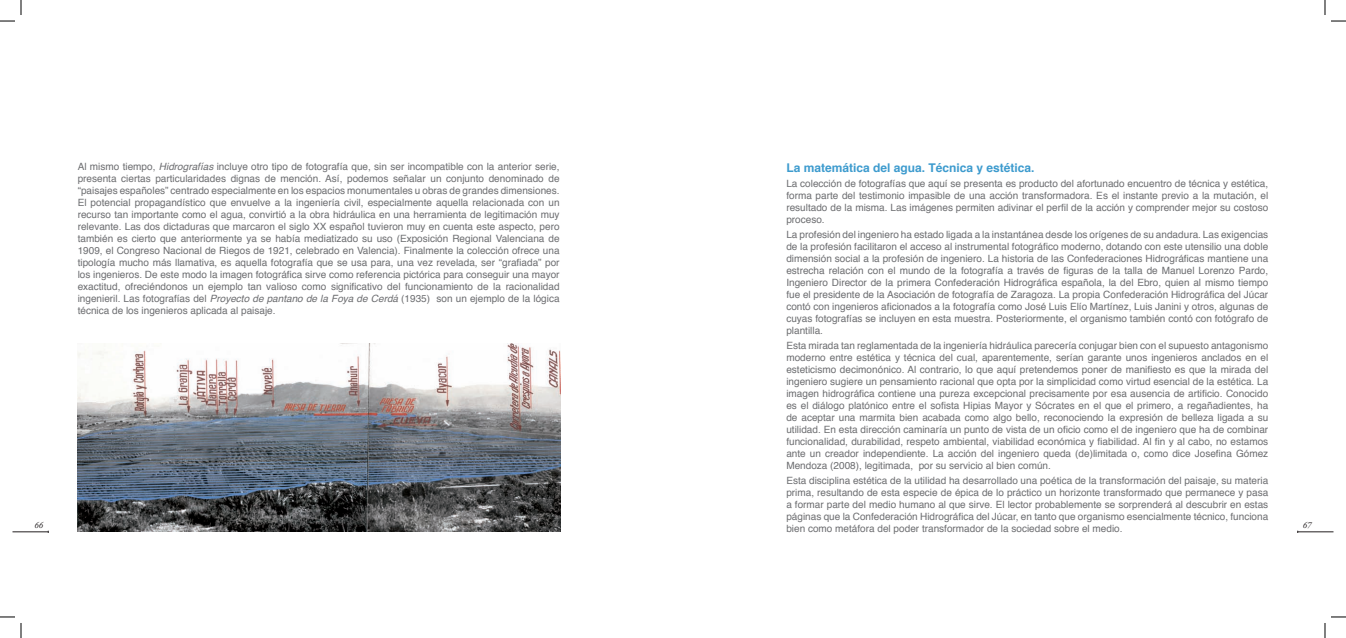
<style>
.page{position:relative;width:1346px;height:638px;background:#fff}
.page>*{position:absolute;margin:0;border:0;box-sizing:border-box;transform-origin:0 0}
.Título{font:700 12px "Helvetica";color:#3d9bce}
.Texto{font:10px/12px "Helvetica";color:#6c6d70;text-align:justify}
.t1{font:italic 9px "Garamond Premr Pro";color:#231f20}
.s1{font-style:italic}
</style>
<div class="page">
<hr style="left:12px;top:531px;width:36px;height:1px;background:#231f20">
<hr style="left:1298px;top:531px;width:35px;height:1px;background:#231f20">
<img style="left:78px;top:343px;width:482px;height:188px">
<svg style="left:0;top:0;width:22px;height:22px"></svg>
<svg style="left:0;top:616px;width:22px;height:21px"></svg>
<svg style="left:1324px;top:0;width:22px;height:22px"></svg>
<svg style="left:1324px;top:616px;width:22px;height:21px"></svg>
<p class="Texto" style="left:78px;top:160px;width:483px">Al mismo tiempo, <span class="s1">Hidrografías</span> incluye otro tipo de fotografía que, sin ser incompatible con la anterior serie, presenta ciertas particularidades dignas de mención. Así, podemos señalar un conjunto denominado de “paisajes españoles” centrado especialmente en los espacios monumentales u obras de grandes dimensiones.<br>El potencial propagandístico que envuelve a la ingeniería civil, especialmente aquella relacionada con un recurso tan importante como el agua, convirtió a la obra hidráulica en una herramienta de legitimación muy relevante. Las dos dictaduras que marcaron el siglo XX español tuvieron muy en cuenta este aspecto, pero también es cierto que anteriormente ya se había mediatizado su uso (Exposición Regional Valenciana de 1909, el Congreso Nacional de Riegos de 1921, celebrado en Valencia). Finalmente la colección ofrece una tipología mucho más llamativa, es aquella fotografía que se usa para, una vez revelada, ser “grafiada” por los ingenieros. De este modo la imagen fotográfica sirve como referencia pictórica para conseguir una mayor exactitud, ofreciéndonos un ejemplo tan valioso como significativo del funcionamiento de la racionalidad ingenieril. Las fotografías del <span class="s1">Proyecto de pantano de la Foya de Cerdá</span> (1935) son un ejemplo de la lógica técnica de los ingenieros aplicada al paisaje.</p>
<p class="Título" style="left:786px;top:157px;width:250px">La matemática del agua. Técnica y estética.</p>
<p class="Texto" style="left:786px;top:177px;width:483px">La colección de fotografías que aquí se presenta es producto del afortunado encuentro de técnica y estética, forma parte del testimonio impasible de una acción transformadora. Es el instante previo a la mutación, el resultado de la misma. Las imágenes permiten adivinar el perfil de la acción y comprender mejor su costoso proceso.</p>
<p class="Texto" style="left:786px;top:228px;width:483px">La profesión del ingeniero ha estado ligada a la instantánea desde los orígenes de su andadura. Las exigencias de la profesión facilitaron el acceso al instrumental fotográfico moderno, dotando con este utensilio una doble dimensión social a la profesión de ingeniero. La historia de las Confederaciones Hidrográficas mantiene una estrecha relación con el mundo de la fotografía a través de figuras de la talla de Manuel Lorenzo Pardo, Ingeniero Director de la primera Confederación Hidrográfica española, la del Ebro, quien al mismo tiempo fue el presidente de la Asociación de fotografía de Zaragoza. La propia Confederación Hidrográfica del Júcar contó con ingenieros aficionados a la fotografía como José Luis Elío Martínez, Luis Janini y otros, algunas de cuyas fotografías se incluyen en esta muestra. Posteriormente, el organismo también contó con fotógrafo de plantilla.</p>
<p class="Texto" style="left:786px;top:339px;width:483px">Esta mirada tan reglamentada de la ingeniería hidráulica parecería conjugar bien con el supuesto antagonismo moderno entre estética y técnica del cual, aparentemente, serían garante unos ingenieros anclados en el esteticismo decimonónico. Al contrario, lo que aquí pretendemos poner de manifiesto es que la mirada del ingeniero sugiere un pensamiento racional que opta por la simplicidad como virtud esencial de la estética. La imagen hidrográfica contiene una pureza excepcional precisamente por esa ausencia de artificio. Conocido es el diálogo platónico entre el sofista Hipias Mayor y Sócrates en el que el primero, a regañadientes, ha de aceptar una marmita bien acabada como algo bello, reconociendo la expresión de belleza ligada a su utilidad. En esta dirección caminaría un punto de vista de un oficio como el de ingeniero que ha de combinar funcionalidad, durabilidad, respeto ambiental, viabilidad económica y fiabilidad. Al fin y al cabo, no estamos ante un creador independiente. La acción del ingeniero queda (de)limitada o, como dice Josefina Gómez Mendoza (2008), legitimada, por su servicio al bien común.</p>
<p class="Texto" style="left:786px;top:473px;width:483px">Esta disciplina estética de la utilidad ha desarrollado una poética de la transformación del paisaje, su materia prima, resultando de esta especie de épica de lo práctico un horizonte transformado que permanece y pasa a formar parte del medio humano al que sirve. El lector probablemente se sorprenderá al descubrir en estas páginas que la Confederación Hidrográfica del Júcar, en tanto que organismo esencialmente técnico, funciona bien como metáfora del poder transformador de la sociedad sobre el medio.</p>
<p class="t1" style="left:35px;top:519px;width:10px">66</p>
<p class="t1" style="left:1303px;top:519px;width:10px">67</p>
</div>
